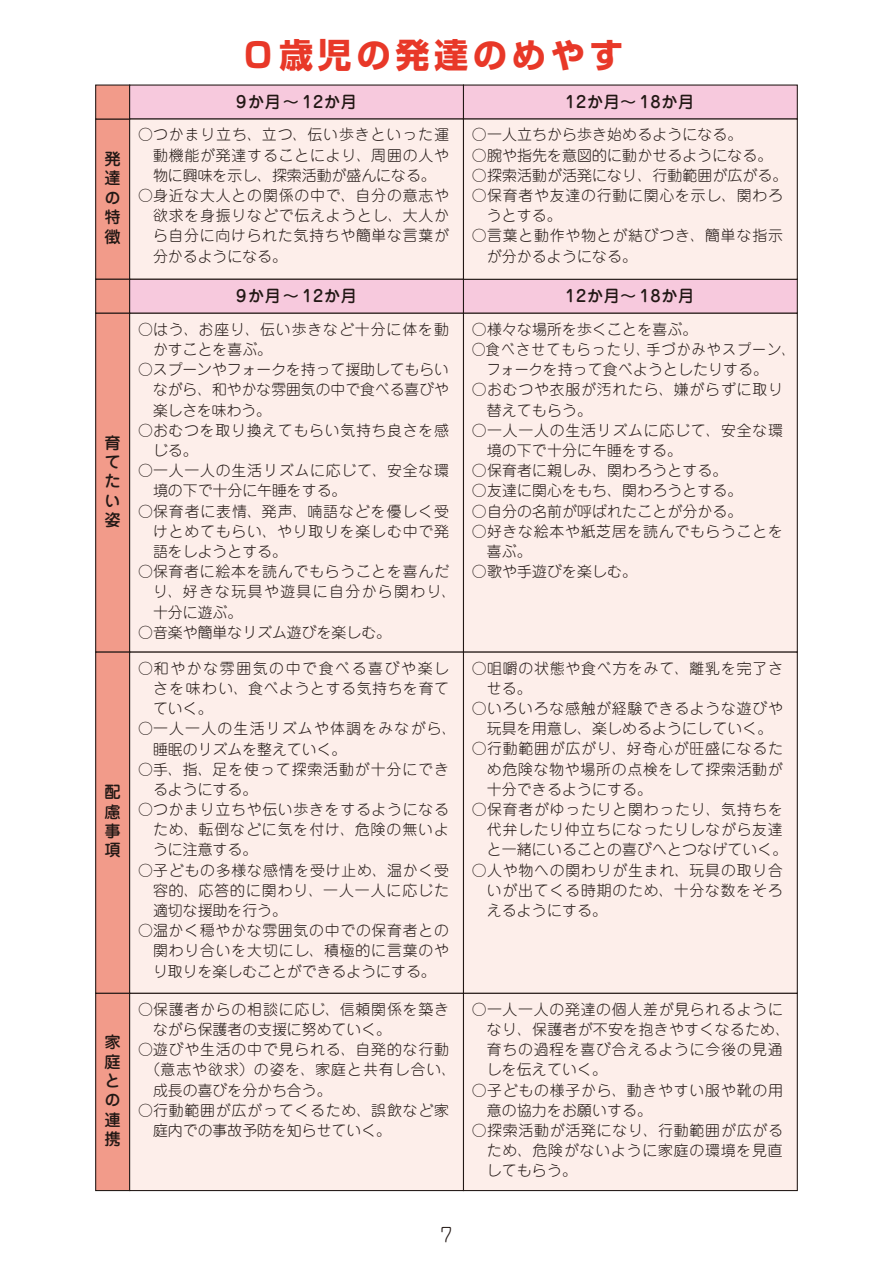
<style>
.page{position:relative;width:893px;height:1263px;background:#fff}
.page>*{position:absolute;margin:0;border:0;box-sizing:border-box;transform-origin:0 0}
.t1{font:700 34.05px "Shin Go Pr 6";letter-spacing:.14em;color:#e83828}
.t2{font:300 19.2px "Jun 101 Pro";color:#221815}
.t3{font:500 16.2px/19.4px "Jun 34 Pro";letter-spacing:.03em;color:#221815;text-align:justify}
.t4{font:300 14.85px/20.2px "Jun 101 Pro";letter-spacing:.05em;color:#221815}
.t5{font:300 14.85px "Jun 101 Pro";letter-spacing:.01em;color:#221815}
.t6{font:300 14.85px/20.2px "Jun 101 Pro";letter-spacing:.05em;color:#221815;scale:.94 1}
.t7{font:300 14.85px/20.2px "Jun 101 Pro";letter-spacing:.08em;color:#221815}
.t8{font:300 14.85px "Jun 101 Pro";color:#221815}
.t9{font:300 14.85px "Jun 101 Pro";letter-spacing:.07em;color:#221815}
</style>
<div class="page">
<div style="left:95px;top:118px;width:35px;height:162px;background:#f29b8a;border:1px solid #221815"></div>
<div style="left:95px;top:85px;width:35px;height:35px;background:#f29b8a;border:1px solid #221815"></div>
<div style="left:129px;top:85px;width:335px;height:35px;background:#f7c9dd"></div>
<div style="left:129px;top:118px;width:335px;height:162px;background:#fdeeea;border:1px solid #221815"></div>
<div style="left:463px;top:85px;width:335px;height:35px;background:#f7c9dd"></div>
<div style="left:95px;top:279px;width:35px;height:35px;background:#f29b8a;border:1px solid #221815"></div>
<div style="left:129px;top:279px;width:335px;height:35px;background:#f7c9dd;border:1px solid #221815"></div>
<div style="left:463px;top:279px;width:335px;height:35px;background:#f7c9dd"></div>
<div style="left:463px;top:118px;width:335px;height:162px;background:#fdeeea;border:1px solid #221815"></div>
<div style="left:95px;top:313px;width:35px;height:340px;background:#f29b8a;border:1px solid #221815"></div>
<div style="left:129px;top:313px;width:335px;height:340px;background:#fdeeea;border:1px solid #221815"></div>
<div style="left:463px;top:313px;width:335px;height:340px;background:#fdeeea;border:1px solid #221815"></div>
<div style="left:95px;top:652px;width:35px;height:342px;background:#f29b8a;border:1px solid #221815"></div>
<div style="left:129px;top:652px;width:335px;height:342px;background:#fdeeea;border:1px solid #221815"></div>
<div style="left:463px;top:652px;width:335px;height:342px;background:#fdeeea;border:1px solid #221815"></div>
<div style="left:95px;top:993px;width:35px;height:198px;background:#f29b8a;border:1px solid #221815"></div>
<div style="left:129px;top:993px;width:335px;height:198px;background:#fdeeea;border:1px solid #221815"></div>
<div style="left:463px;top:993px;width:335px;height:198px;background:#fdeeea;border:1px solid #221815"></div>
<p class="t3" style="left:105px;top:148px;width:17px">発達の特徴</p>
<p class="t3" style="left:104px;top:431px;width:17px">育てたい姿</p>
<p class="t3" style="left:105px;top:781px;width:17px">配慮事項</p>
<p class="t3" style="left:105px;top:1031px;width:17px">家庭との連携</p>
<p class="t1" style="left:241px;top:28px;width:384px">０歳児の発達のめやす</p>
<p class="t3" style="left:236px;top:91px;width:122px">9か月～ 12か月</p>
<p class="t3" style="left:565px;top:91px;width:130px">12か月～ 18か月</p>
<p class="t4" style="left:153px;top:123px;width:297px;text-align:justify;text-indent:-15px">○つかまり立ち、立つ、伝い歩きといった運動機能が発達することにより、周囲の人や物に興味を示し、探索活動が盛んになる。</p>
<p class="t4" style="left:153px;top:184px;width:297px;text-align:justify;text-indent:-15px">○身近な大人との関係の中で、自分の意志や欲求を身振りなどで伝えようとし、大人から自分に向けられた気持ちや簡単な言葉が分かるようになる。</p>
<p class="t5" style="left:472px;top:123px;width:272px">○一人立ちから歩き始めるようになる。</p>
<p class="t5" style="left:472px;top:143px;width:302px">○腕や指先を意図的に動かせるようになる。</p>
<p class="t5" style="left:472px;top:163px;width:317px">○探索活動が活発になり、行動範囲が広がる。</p>
<p class="t4" style="left:487px;top:184px;width:298px;text-indent:-15px">○保育者や友達の行動に関心を示し、関わろうとする。</p>
<p class="t4" style="left:487px;top:224px;width:298px;text-indent:-15px">○言葉と動作や物とが結びつき、簡単な指示が分かるようになる。</p>
<p class="t3" style="left:236px;top:285px;width:122px">9か月～ 12か月</p>
<p class="t3" style="left:565px;top:285px;width:130px">12か月～ 18か月</p>
<p class="t4" style="left:153px;top:317px;width:297px;text-indent:-15px">○はう、お座り、伝い歩きなど十分に体を動かすことを喜ぶ。</p>
<p class="t4" style="left:153px;top:358px;width:297px;text-align:justify;text-indent:-15px">○スプーンやフォークを持って援助してもらいながら、和やかな雰囲気の中で食べる喜びや楽しさを味わう。</p>
<p class="t4" style="left:153px;top:418px;width:297px;text-indent:-15px">○おむつを取り換えてもらい気持ち良さを感じる。</p>
<p class="t4" style="left:153px;top:459px;width:297px;text-indent:-15px">○一人一人の生活リズムに応じて、安全な環境の下で十分に午睡をする。</p>
<p class="t4" style="left:153px;top:499px;width:297px;text-align:justify;text-indent:-15px">○保育者に表情、発声、喃語などを優しく受けとめてもらい、やり取りを楽しむ中で発語をしようとする。</p>
<p class="t4" style="left:153px;top:560px;width:305px;text-indent:-15px">○保育者に絵本を読んでもらうことを喜んだり、好きな玩具や遊具に自分から関わり、十分に遊ぶ。</p>
<p class="t8" style="left:138px;top:620px;width:254px">○音楽や簡単なリズム遊びを楽しむ。</p>
<p class="t4" style="left:153px;top:656px;width:297px;text-align:justify;text-indent:-15px">○和やかな雰囲気の中で食べる喜びや楽しさを味わい、食べようとする気持ちを育てていく。</p>
<p class="t7" style="left:153px;top:717px;width:305px;text-indent:-15px">○一人一人の生活リズムや体調をみながら、睡眠のリズムを整えていく。</p>
<p class="t4" style="left:153px;top:757px;width:297px;text-indent:-15px">○手、指、足を使って探索活動が十分にできるようにする。</p>
<p class="t4" style="left:153px;top:798px;width:297px;text-align:justify;text-indent:-15px">○つかまり立ちや伝い歩きをするようになるため、転倒などに気を付け、危険の無いように注意する。</p>
<p class="t4" style="left:153px;top:858px;width:297px;text-align:justify;text-indent:-15px">○子どもの多様な感情を受け止め、温かく受容的、応答的に関わり、一人一人に応じた適切な援助を行う。</p>
<p class="t4" style="left:153px;top:919px;width:297px;text-align:justify;text-indent:-15px">○温かく穏やかな雰囲気の中での保育者との関わり合いを大切にし、積極的に言葉のやり取りを楽しむことができるようにする。</p>
<p class="t4" style="left:153px;top:997px;width:297px;text-indent:-15px">○保護者からの相談に応じ、信頼関係を築きながら保護者の支援に努めていく。</p>
<p class="t4" style="left:138px;top:1038px;width:312px">○遊びや生活の中で見られる、自発的な行動</p>
<p class="t9" style="left:146px;top:1058px;width:312px">（意志や欲求）の姿を、家庭と共有し合い、</p>
<p class="t8" style="left:153px;top:1078px;width:180px">成長の喜びを分かち合う。</p>
<p class="t4" style="left:153px;top:1098px;width:297px;text-indent:-15px">○行動範囲が広がってくるため、誤飲など家庭内での事故予防を知らせていく。</p>
<p class="t5" style="left:472px;top:317px;width:227px">○様々な場所を歩くことを喜ぶ。</p>
<p class="t6" style="left:487px;top:338px;width:330px;text-indent:-15px">○食べさせてもらったり、手づかみやスプーン、フォークを持って食べようとしたりする。</p>
<p class="t4" style="left:487px;top:378px;width:298px;text-indent:-15px">○おむつや衣服が汚れたら、嫌がらずに取り替えてもらう。</p>
<p class="t4" style="left:487px;top:418px;width:298px;text-indent:-15px">○一人一人の生活リズムに応じて、安全な環境の下で十分に午睡をする。</p>
<p class="t5" style="left:472px;top:459px;width:257px">○保育者に親しみ、関わろうとする。</p>
<p class="t5" style="left:472px;top:479px;width:272px">○友達に関心をもち、関わろうとする。</p>
<p class="t5" style="left:472px;top:499px;width:272px">○自分の名前が呼ばれたことが分かる。</p>
<p class="t4" style="left:487px;top:519px;width:298px;text-indent:-15px">○好きな絵本や紙芝居を読んでもらうことを喜ぶ。</p>
<p class="t5" style="left:472px;top:560px;width:167px">○歌や手遊びを楽しむ。</p>
<p class="t4" style="left:487px;top:656px;width:298px;text-indent:-15px">○咀嚼の状態や食べ方をみて、離乳を完了させる。</p>
<p class="t4" style="left:472px;top:697px;width:312px;text-align:center">○いろいろな感触が経験できるような遊びや玩具を用意し、楽しめるようにしていく。</p>
<p class="t4" style="left:487px;top:737px;width:298px;text-align:justify;text-indent:-15px">○行動範囲が広がり、好奇心が旺盛になるため危険な物や場所の点検をして探索活動が十分できるようにする。</p>
<p class="t4" style="left:487px;top:797px;width:302px;text-indent:-15px">○保育者がゆったりと関わったり、気持ちを代弁したり仲立ちになったりしながら友達と一緒にいることの喜びへとつなげていく。</p>
<p class="t4" style="left:487px;top:858px;width:298px;text-align:justify;text-indent:-15px">○人や物への関わりが生まれ、玩具の取り合いが出てくる時期のため、十分な数をそろえるようにする。</p>
<p class="t4" style="left:487px;top:997px;width:305px;text-indent:-15px">○一人一人の発達の個人差が見られるようになり、保護者が不安を抱きやすくなるため、育ちの過程を喜び合えるように今後の見通しを伝えていく。</p>
<p class="t4" style="left:487px;top:1078px;width:298px;text-indent:-15px">○子どもの様子から、動きやすい服や靴の用意の協力をお願いする。</p>
<p class="t4" style="left:487px;top:1118px;width:298px;text-align:justify;text-indent:-15px">○探索活動が活発になり、行動範囲が広がるため、危険がないように家庭の環境を見直してもらう。</p>
<p class="t2" style="left:440px;top:1219px;width:14px">7</p>
</div>
